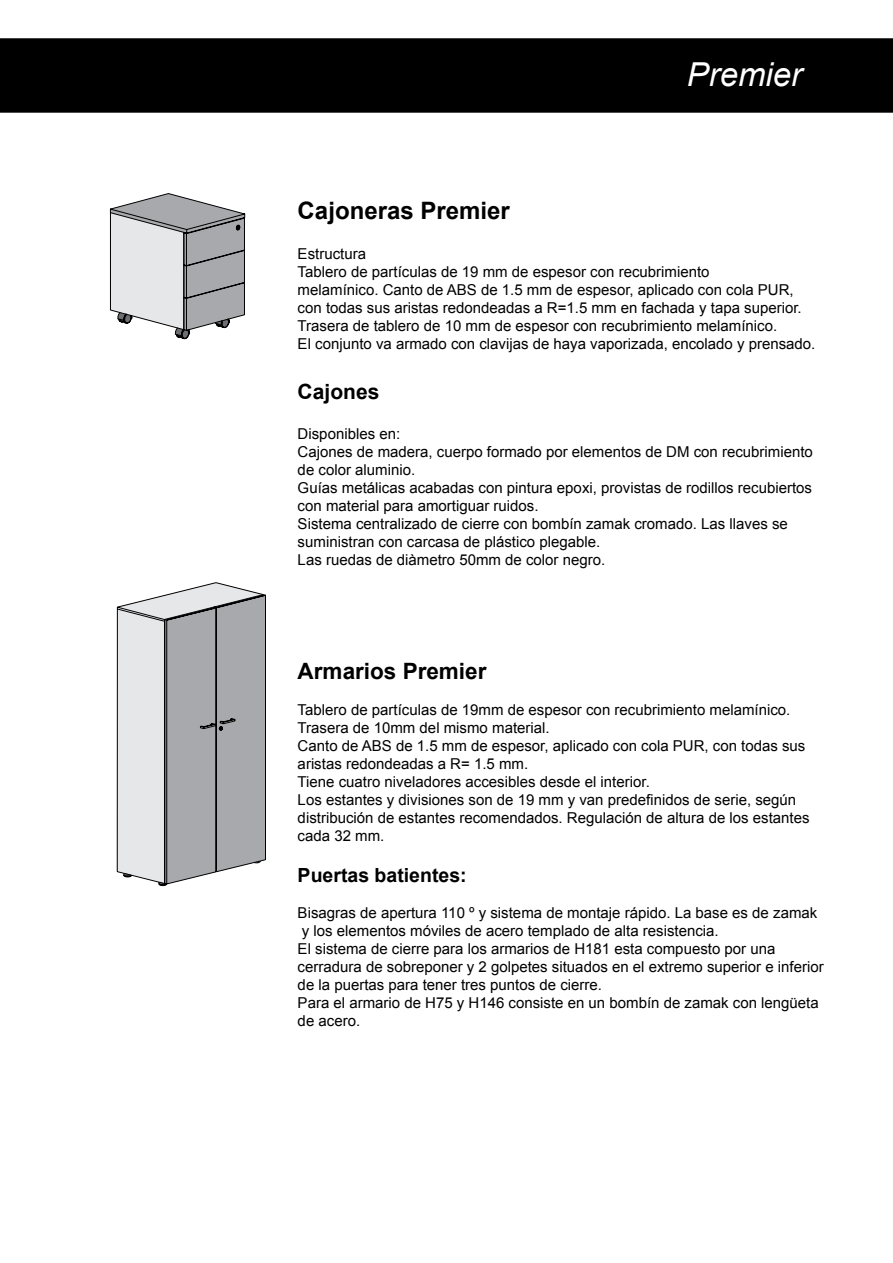
<style>
.page{position:relative;width:893px;height:1263px;background:#fff}
.page>*{position:absolute;margin:0;border:0;box-sizing:border-box;transform-origin:0 0}
.t1{font:italic 33px "Arial";color:#fff}
.t2{font:700 24px "Arial";color:#000}
.t3{font:700 22.5px "Arial";color:#000}
.t4{font:700 21px "Arial";color:#000}
.t5{font:700 19.5px "Arial";color:#000}
.t6{font:15px/18px "Arial";color:#000}
</style>
<div class="page">
<svg style="left:117px;top:582px;width:149px;height:304px;background:#b8babc"></svg>
<svg style="left:110px;top:193px;width:135px;height:146px"></svg>
<div style="left:1px;top:39px;width:891px;height:73px;background:#000"></div>
<div style="left:0;top:38px;width:893px;height:75px;border:2px solid #000"></div>
<h1 class="t1" style="left:687px;top:53px;width:117px">Premier</h1>
<h2 class="t2" style="left:298px;top:195px;width:214px">Cajoneras Premier</h2>
<p class="t6" style="left:298px;top:245px;width:519px">Estructura<br>Tablero de partículas de 19 mm de espesor con recubrimiento<br>melamínico. Canto de ABS de 1.5 mm de espesor, aplicado con cola PUR, con todas sus aristas redondeadas a R=1.5 mm en fachada y tapa superior.<br>Trasera de tablero de 10 mm de espesor con recubrimiento melamínico.<br>El conjunto va armado con clavijas de haya vaporizada, encolado y prensado.</p>
<h3 class="t4" style="left:298px;top:378px;width:83px">Cajones</h3>
<p class="t6" style="left:298px;top:425px;width:517px">Disponibles en:<br>Cajones de madera, cuerpo formado por elementos de DM con recubrimiento de color aluminio.<br>Guías metálicas acabadas con pintura epoxi, provistas de rodillos recubiertos con material para amortiguar ruidos.<br>Sistema centralizado de cierre con bombín zamak cromado. Las llaves se suministran con carcasa de plástico plegable.<br>Las ruedas de diàmetro 50mm de color negro.</p>
<h3 class="t3" style="left:298px;top:656px;width:190px">Armarios Premier</h3>
<p class="t6" style="left:298px;top:700px;width:513px">Tablero de partículas de 19mm de espesor con recubrimiento melamínico.<br>Trasera de 10mm del mismo material.<br>Canto de ABS de 1.5 mm de espesor, aplicado con cola PUR, con todas sus aristas redondeadas a R= 1.5 mm.<br>Tiene cuatro niveladores accesibles desde el interior.<br>Los estantes y divisiones son de 19 mm y van predefinidos de serie, según distribución de estantes recomendados. Regulación de altura de los estantes cada 32 mm.</p>
<h3 class="t5" style="left:298px;top:862px;width:171px">Puertas batientes:</h3>
<p class="t6" style="left:298px;top:904px;width:528px">Bisagras de apertura 110 º y sistema de montaje rápido. La base es de zamak y los elementos móviles de acero templado de alta resistencia.<br>El sistema de cierre para los armarios de H181 esta compuesto por una cerradura de sobreponer y 2 golpetes situados en el extremo superior e inferior de la puertas para tener tres puntos de cierre.<br>Para el armario de H75 y H146 consiste en un bombín de zamak con lengüeta de acero.</p>
</div>
